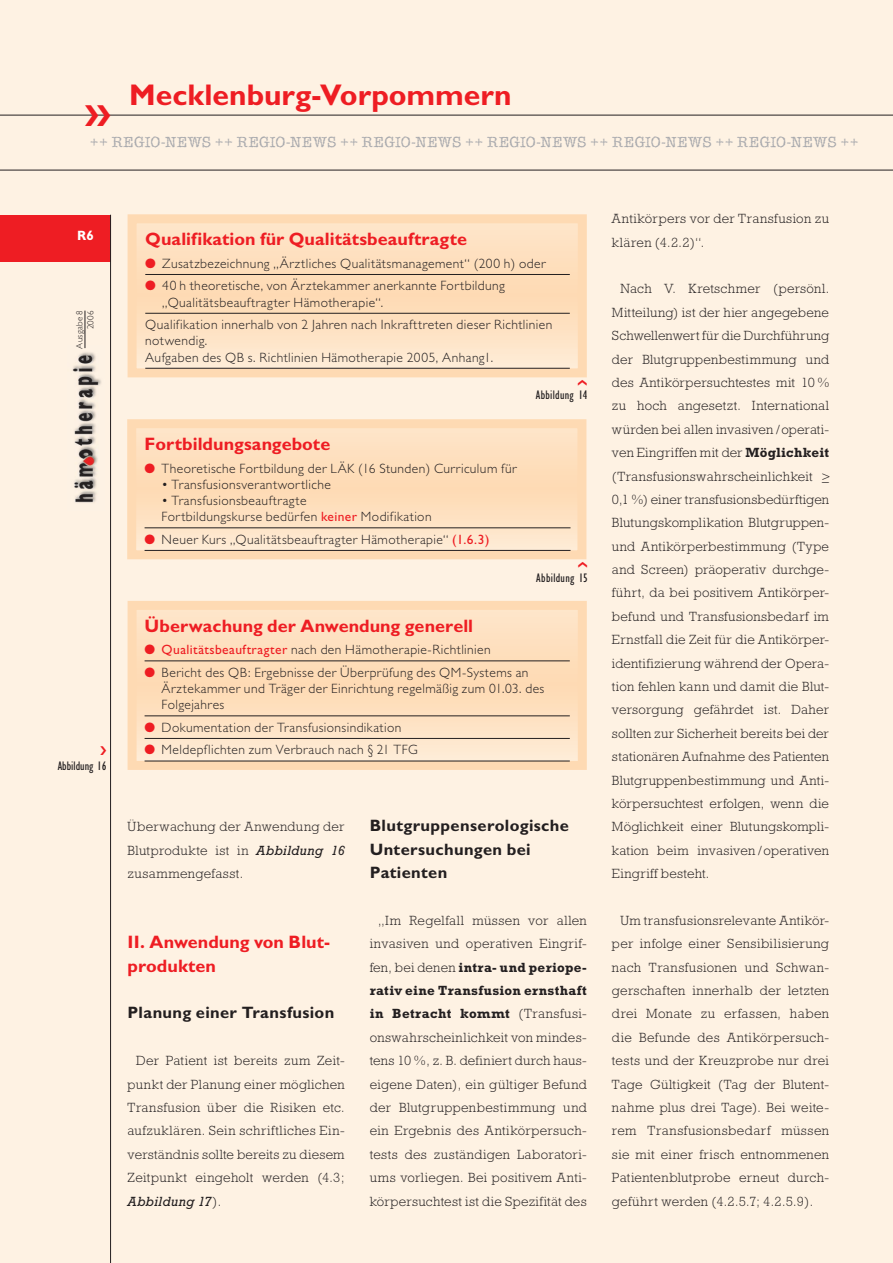
<style>
.page{position:relative;width:893px;height:1263px;background:#fef2e3}
.page>*{position:absolute;margin:0;border:0;box-sizing:border-box;transform-origin:0 0}
.t1{font:700 30px "Gill Sans";color:#ee1d23}
.t2{font:700 18px/23.4px "Gill Sans";letter-spacing:.005em;color:#ee1d23}
.t3{font:700 16.5px/23.4px "Gill Sans";letter-spacing:.02em;color:#231f20}
.t4{font:15px "Ice Age D";letter-spacing:.01em;color:#a8a9ad}
.t5{font:300 13.5px/23.4px "Rockwell";letter-spacing:.025em;color:#231f20;text-align:justify}
.t6{font:300 13.5px/16.2px "Gill Sans";letter-spacing:.035em;color:#231f20}
.t7{font:700 13.5px "Gill Sans";color:#fff}
.t8{font:condensed 12.75px "Gill Sans";letter-spacing:.02em;color:#231f20}
.t9{font:condensed 12.75px "Gill Sans";color:#231f20}
.t10{font:300 9px/10.8px "Gill Sans";letter-spacing:.03em;color:#231f20;text-align:right}
.s1{color:#ee1d23}
.s2{font-weight:400;color:#ee1d23}
.s3{font-weight:400;font-style:italic}
.s4{font-weight:700}
</style>
<div class="page">
<hr style="left:0;top:115px;width:893px;height:1px;background:#231f20">
<div style="left:0;top:215px;width:111px;height:47px;background:#ee1d23"></div>
<hr style="left:110px;top:215px;width:1px;height:1048px;background:#231f20">
<img style="left:72px;top:346px;width:29px;height:157px">
<hr style="left:85px;top:311px;width:1px;height:37px;background:#231f20">
<hr style="left:0;top:170px;width:893px;height:1px;background:#231f20">
<svg style="left:138px;top:224px;width:439px;height:143px;background:#fde0c1"></svg>
<div style="left:128px;top:214px;width:459px;height:163px;border:9px solid #fedab3"></div>
<hr style="left:145px;top:274px;width:425px;height:1px;background:#231f20">
<hr style="left:145px;top:313px;width:425px;height:1px;background:#231f20">
<hr style="left:145px;top:368px;width:425px;height:1px;background:#231f20">
<svg style="left:137px;top:429px;width:439px;height:120px;background:#fcdfbf"></svg>
<div style="left:127px;top:419px;width:459px;height:140px;border:9px solid #fedab3"></div>
<hr style="left:145px;top:528px;width:425px;height:1px;background:#231f20">
<hr style="left:145px;top:550px;width:425px;height:1px;background:#231f20">
<svg style="left:138px;top:611px;width:439px;height:149px;background:#fcdfc0"></svg>
<div style="left:128px;top:601px;width:459px;height:169px;border:9px solid #fedab3"></div>
<hr style="left:145px;top:661px;width:425px;height:1px;background:#231f20">
<hr style="left:145px;top:716px;width:425px;height:1px;background:#231f20">
<hr style="left:145px;top:738px;width:425px;height:1px;background:#231f20">
<hr style="left:145px;top:761px;width:425px;height:1px;background:#231f20">
<svg style="left:85px;top:114px;width:26px;height:2px"></svg>
<h1 class="t1" style="left:129px;top:84px;width:384px">Mecklenburg-Vorpommern</h1>
<p class="t4" style="left:89px;top:137px;width:771px">++ REGIO-NEWS ++ REGIO-NEWS ++ REGIO-NEWS ++ REGIO-NEWS ++ REGIO-NEWS ++ REGIO-NEWS ++</p>
<p class="t7" style="left:77px;top:231px;width:18px">R6</p>
<p class="t10" style="left:75px;top:349px;width:40px;rotate:-90deg">Ausgabe 8<br>2006</p>
<p class="t9" style="left:58px;top:761px;width:50px">Abbildung 16</p>
<h2 class="t2" style="left:145px;top:230px;width:323px">Qualifikation für Qualitätsbeauftragte</h2>
<p class="t6" style="left:145px;top:257px;width:402px"><span class="s1">●</span> Zusatzbezeichnung „Ärztliches Qualitätsmanagement“ (200 h) oder</p>
<p class="t6" style="left:162px;top:279px;width:344px;text-indent:-17px"><span class="s1">●</span> 40 h theoretische, von Ärztekammer anerkannte Fortbildung „Qualitätsbeauftragter Hämotherapie“.</p>
<p class="t6" style="left:145px;top:318px;width:409px">Qualifikation innerhalb von 2 Jahren nach Inkrafttreten dieser Richtlinien notwendig.<br>Aufgaben des QB s. Richtlinien Hämotherapie 2005, Anhang1.</p>
<p class="t8" style="left:536px;top:391px;width:53px">Abbildung 14</p>
<h2 class="t2" style="left:145px;top:434px;width:187px">Fortbildungsangebote</h2>
<p class="t6" style="left:145px;top:461px;width:374px"><span class="s1">●</span> Theoretische Fortbildung der LÄK (16 Stunden) Curriculum für</p>
<p class="t6" style="left:162px;top:478px;width:171px">• Transfusionsverantwortliche</p>
<p class="t6" style="left:162px;top:494px;width:272px">• Transfusionsbeauftragte<br>Fortbildungskurse bedürfen <span class="s2">keiner</span> Modifikation</p>
<p class="t6" style="left:145px;top:533px;width:347px"><span class="s1">●</span> Neuer Kurs „Qualitätsbeauftragter Hämotherapie“ <span class="s2">(1.6.3)</span></p>
<p class="t8" style="left:536px;top:573px;width:53px">Abbildung 15</p>
<h2 class="t2" style="left:145px;top:616px;width:330px">Überwachung der Anwendung generell</h2>
<p class="t6" style="left:145px;top:643px;width:348px"><span class="s1">●</span> <span class="s2">Qualitätsbeauftragter</span> nach den Hämotherapie-Richtlinien</p>
<p class="t6" style="left:162px;top:666px;width:384px;text-indent:-17px"><span class="s1">●</span> Bericht des QB: Ergebnisse der Überprüfung des QM-Systems an<br>Ärztekammer und Träger der Einrichtung regelmäßig zum 01.03. des<br>Folgejahres</p>
<p class="t6" style="left:145px;top:721px;width:258px"><span class="s1">●</span> Dokumentation der Transfusionsindikation</p>
<p class="t6" style="left:145px;top:743px;width:275px"><span class="s1">●</span> Meldepflichten zum Verbrauch nach § 21 TFG</p>
<p class="t5" style="left:128px;top:816px;width:219px">Überwachung der Anwendung der Blutprodukte ist in <span class="s3">Abbildung 16 </span>zusammengefasst.</p>
<h2 class="t2" style="left:128px;top:932px;width:204px">II. Anwendung von Blut&shy;produkten</h2>
<p class="t3" style="left:128px;top:1003px;width:208px">Planung einer Transfusion</p>
<p class="t5" style="left:128px;top:1050px;width:219px;text-indent:9px">Der Patient ist bereits zum Zeit&shy;punkt der Planung einer möglichen Transfusion über die Risiken etc. aufzuklären. Sein schriftliches Ein&shy;verständnis sollte bereits zu diesem Zeitpunkt eingeholt werden (4.3; <span class="s3">Abbildung 17</span>).</p>
<p class="t3" style="left:370px;top:816px;width:201px">Blutgruppenserologische<br>Untersuchungen bei<br>Patienten</p>
<p class="t5" style="left:370px;top:910px;width:219px;text-indent:9px">„Im Regelfall müssen vor allen invasiven und operativen Eingrif&shy;fen, bei denen <span class="s4">intra- und periope&shy;rativ eine Transfusion ernsthaft in Betracht kommt</span> (Transfusi&shy;onswahrscheinlichkeit von mindes&shy;tens 10 %, z. B. definiert durch haus&shy;eigene Daten), ein gültiger Befund der Blutgruppenbestimmung und ein Ergebnis des Antikörpersuch&shy;tests des zuständigen Laboratori&shy;ums vorliegen. Bei positivem Anti&shy;körpersuchtest ist die Spezifität des</p>
<p class="t5" style="left:612px;top:208px;width:219px">Antikörpers vor der Transfusion zu klären (4.2.2)“.</p>
<p class="t5" style="left:612px;top:279px;width:220px;text-indent:9px">Nach V. Kretschmer (persönl.<br>Mitteilung) ist der hier angegebene Schwellenwert für die Durchführung der Blutgruppenbestimmung und des Antikörpersuchtestes mit 10 % zu hoch angesetzt. International würden bei allen invasiven /operati&shy;ven Eingriffen mit der <span class="s4">Möglichkeit </span>(Transfusionswahrscheinlichkeit &gt;_ 0,1 %) einer transfusionsbedürftigen Blutungskomplikation Blutgruppen&shy;und Antikörperbestimmung (Type and Screen) präoperativ durchge&shy;führt, da bei positivem Antikörper&shy;befund und Transfusionsbedarf im Ernstfall die Zeit für die Antikörper&shy;identifizierung während der Opera&shy;tion fehlen kann und damit die Blut&shy;versorgung gefährdet ist. Daher sollten zur Sicherheit bereits bei der stationären Aufnahme des Patienten Blutgruppenbestimmung und Anti&shy;körpersuchtest erfolgen, wenn die Möglichkeit einer Blutungskompli&shy;kation beim invasiven /operativen Eingriff besteht.</p>
<p class="t5" style="left:612px;top:910px;width:219px;text-indent:9px">Um transfusionsrelevante Antikör&shy;per infolge einer Sensibilisierung nach Transfusionen und Schwan&shy;gerschaften innerhalb der letzten drei Monate zu erfassen, haben die Befunde des Antikörpersuch&shy;tests und der Kreuzprobe nur drei Tage Gültigkeit (Tag der Blutent&shy;nahme plus drei Tage). Bei weite&shy;rem Transfusionsbedarf müssen sie mit einer frisch entnommenen Patientenblutprobe erneut durch&shy;geführt werden (4.2.5.7; 4.2.5.9).</p>
</div>
